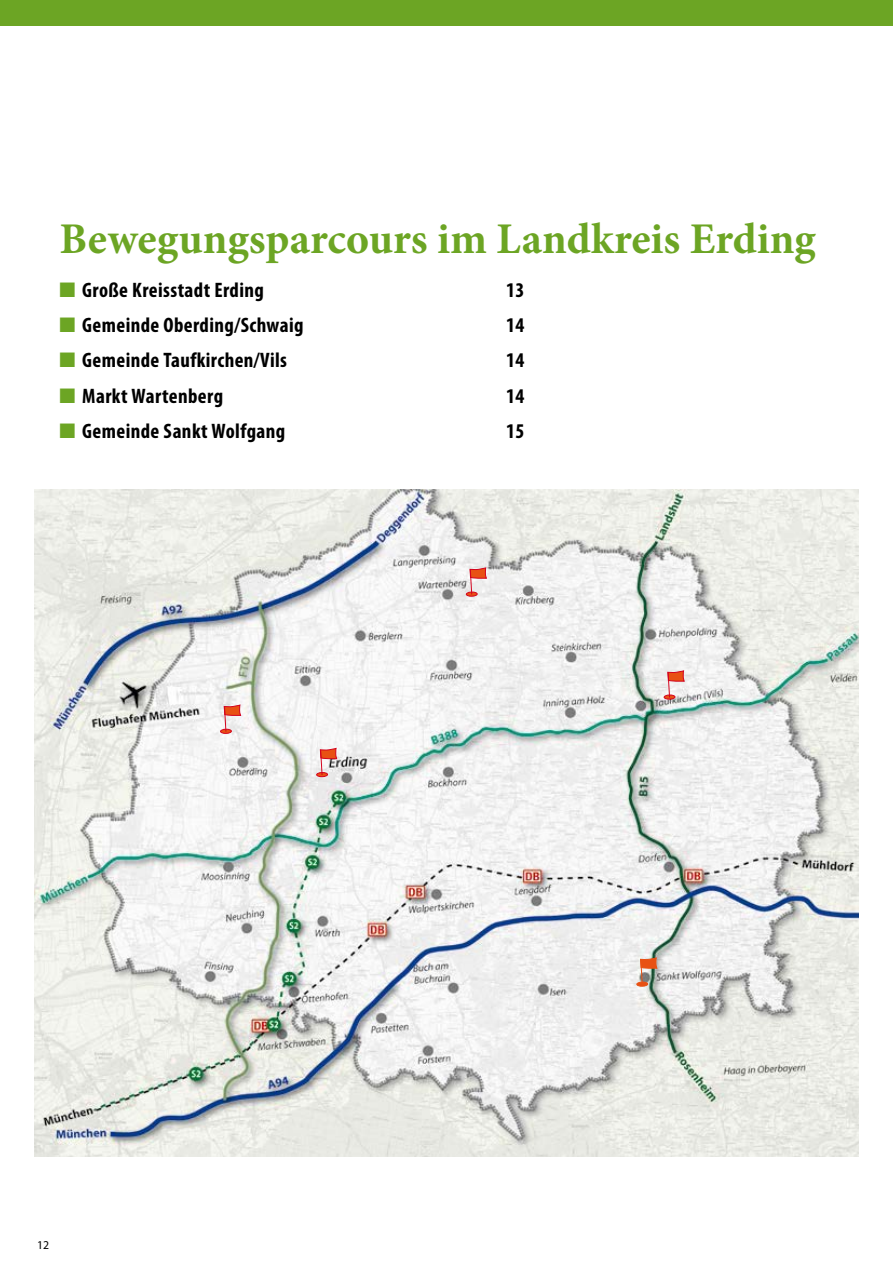
<style>
.page{position:relative;width:893px;height:1263px;background:#fff}
.page>*{position:absolute;margin:0;border:0;box-sizing:border-box;transform-origin:0 0}
.t1{font:700 43.8px "Minion Pro";color:#6ca524}
.t2{font:700 condensed 21px "Myriad Pro";letter-spacing:.02em;color:#000}
.t3{font:12px "Myriad Pro";color:#000}
.s1{color:#6ca524}
</style>
<div class="page">
<img style="left:35px;top:490px;width:824px;height:666px">
<div style="left:466px;top:592px;width:11px;height:4px;border:1px solid #d4021d;border-radius:50%"></div>
<svg style="left:469px;top:568px;width:18px;height:27px"></svg>
<div style="left:664px;top:695px;width:11px;height:4px;border:1px solid #d4021d;border-radius:50%"></div>
<svg style="left:667px;top:671px;width:17px;height:27px"></svg>
<div style="left:220px;top:729px;width:12px;height:5px;border:1px solid #d4021d;border-radius:50%"></div>
<svg style="left:224px;top:705px;width:17px;height:27px"></svg>
<div style="left:317px;top:772px;width:11px;height:5px;background:#e85113;border-radius:50%"></div>
<div style="left:316px;top:772px;width:12px;height:5px;border:1px solid #d4021d;border-radius:50%"></div>
<svg style="left:320px;top:748px;width:17px;height:28px"></svg>
<div style="left:636px;top:982px;width:12px;height:4px;border:1px solid #e85113;border-radius:50%"></div>
<svg style="left:640px;top:958px;width:17px;height:27px"></svg>
<div style="left:0;top:0;width:893px;height:26px;background:#6ca524"></div>
<h1 class="t1" style="left:60px;top:208px;width:758px">Bewegungsparcours im Landkreis Erding</h1>
<p class="t2" style="left:60px;top:277px;width:206px"><span class="s1">■</span> Große Kreisstadt Erding</p>
<p class="t2" style="left:506px;top:277px;width:20px">13</p>
<p class="t2" style="left:60px;top:312px;width:245px"><span class="s1">■</span> Gemeinde Oberding/Schwaig</p>
<p class="t2" style="left:506px;top:312px;width:20px">14</p>
<p class="t2" style="left:60px;top:347px;width:229px"><span class="s1">■</span> Gemeinde Taufkirchen/Vils</p>
<p class="t2" style="left:506px;top:347px;width:20px">14</p>
<p class="t2" style="left:60px;top:382px;width:165px"><span class="s1">■</span> Markt Wartenberg</p>
<p class="t2" style="left:506px;top:382px;width:20px">14</p>
<p class="t2" style="left:60px;top:418px;width:227px"><span class="s1">■</span> Gemeinde Sankt Wolfgang</p>
<p class="t2" style="left:506px;top:418px;width:20px">15</p>
<p class="t3" style="left:37px;top:1237px;width:14px">12</p>
</div>
